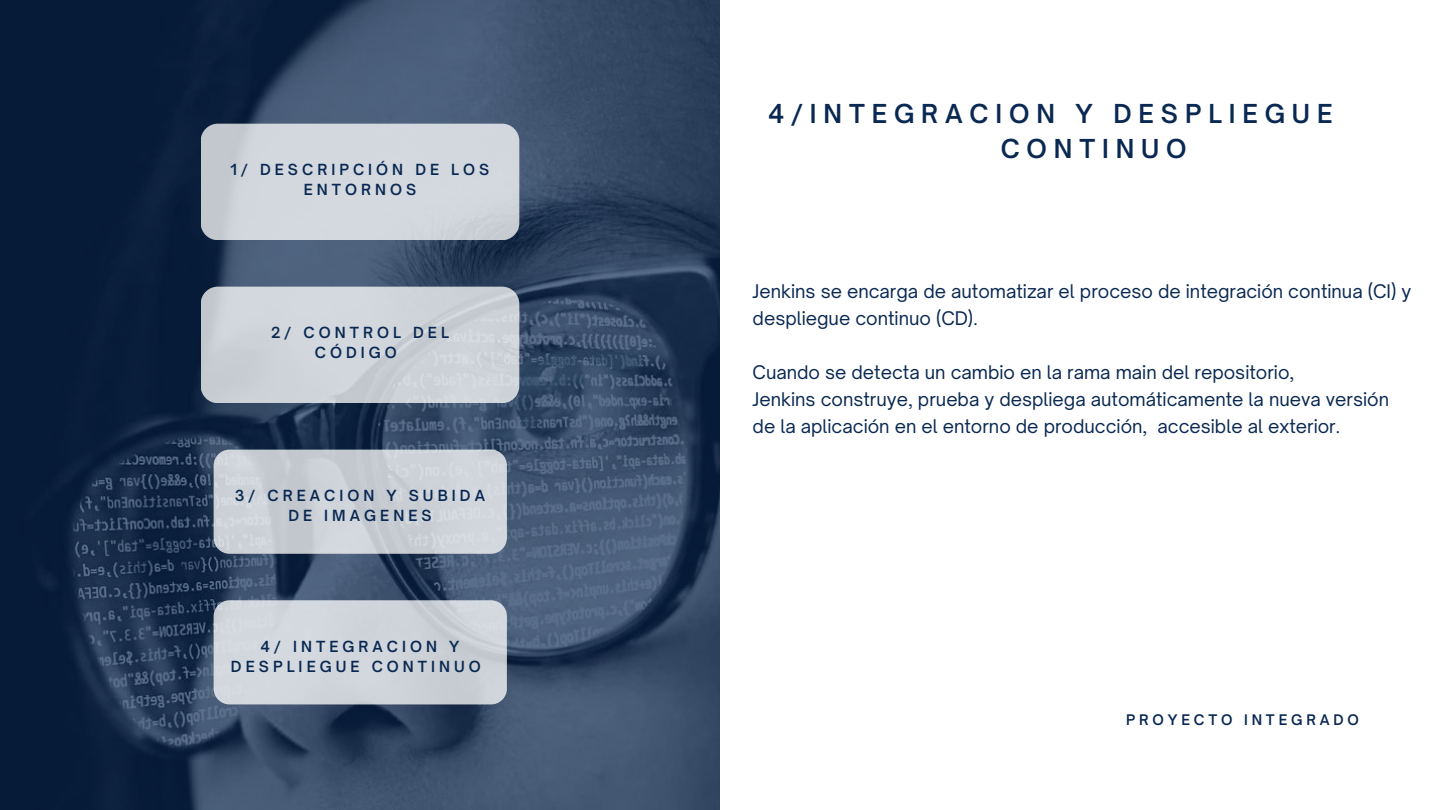
<style>
.page{position:relative;width:1440px;height:810px;background:#fff}
.page>*{position:absolute;margin:0;border:0;box-sizing:border-box;transform-origin:0 0}
.t1{font:600 25px/34.5px "Open Sauce One";letter-spacing:.275em;color:#092852}
.t2{font:18px/27px "Open Sauce One";color:#092852}
.t3{font:600 14.7px/20.1px "Open Sauce One";letter-spacing:.275em;color:#092852;text-align:center}
.t4{font:600 14px "Open Sauce One";letter-spacing:.275em;color:#092852}
</style>
<div class="page">
<svg style="left:0;top:0;width:720px;height:810px;background:#273b57"></svg>
<div style="left:201px;top:124px;width:318px;height:116px;background:linear-gradient(to right,#cdd2d9,#d4d9e0);border-radius:17px"></div>
<div style="left:201px;top:287px;width:318px;height:116px;background:#cfd3da;border-radius:17px"></div>
<div style="left:214px;top:450px;width:293px;height:104px;background:#cdd2d9;border-radius:16px"></div>
<div style="left:214px;top:600px;width:293px;height:104px;background:#d1d5dc;border-radius:16px"></div>
<p class="t3" style="left:231px;top:159px;width:260px">1/ DESCRIPCIÓN DE LOS<br>ENTORNOS</p>
<p class="t3" style="left:271px;top:322px;width:179px">2/ CONTROL DEL<br>CÓDIGO</p>
<p class="t3" style="left:235px;top:485px;width:252px">3/ CREACION Y SUBIDA<br>DE IMAGENES</p>
<p class="t3" style="left:231px;top:636px;width:252px">4/ INTEGRACION Y<br>DESPLIEGUE CONTINUO</p>
<h1 class="t1" style="left:1001px;top:96px;width:333px;text-indent:-232px">4/INTEGRACION Y DESPLIEGUE<br>CONTINUO</h1>
<p class="t2" style="left:753px;top:277px;width:660px">Jenkins se encarga de automatizar el proceso de integración continua (CI) y despliegue continuo (CD).</p>
<p class="t2" style="left:753px;top:358px;width:638px">Cuando se detecta un cambio en la rama main del repositorio,<br>Jenkins construye, prueba y despliega automáticamente la nueva versión de la aplicación en el entorno de producción, accesible al exterior.</p>
<p class="t4" style="left:1126px;top:711px;width:234px">PROYECTO INTEGRADO</p>
</div>
